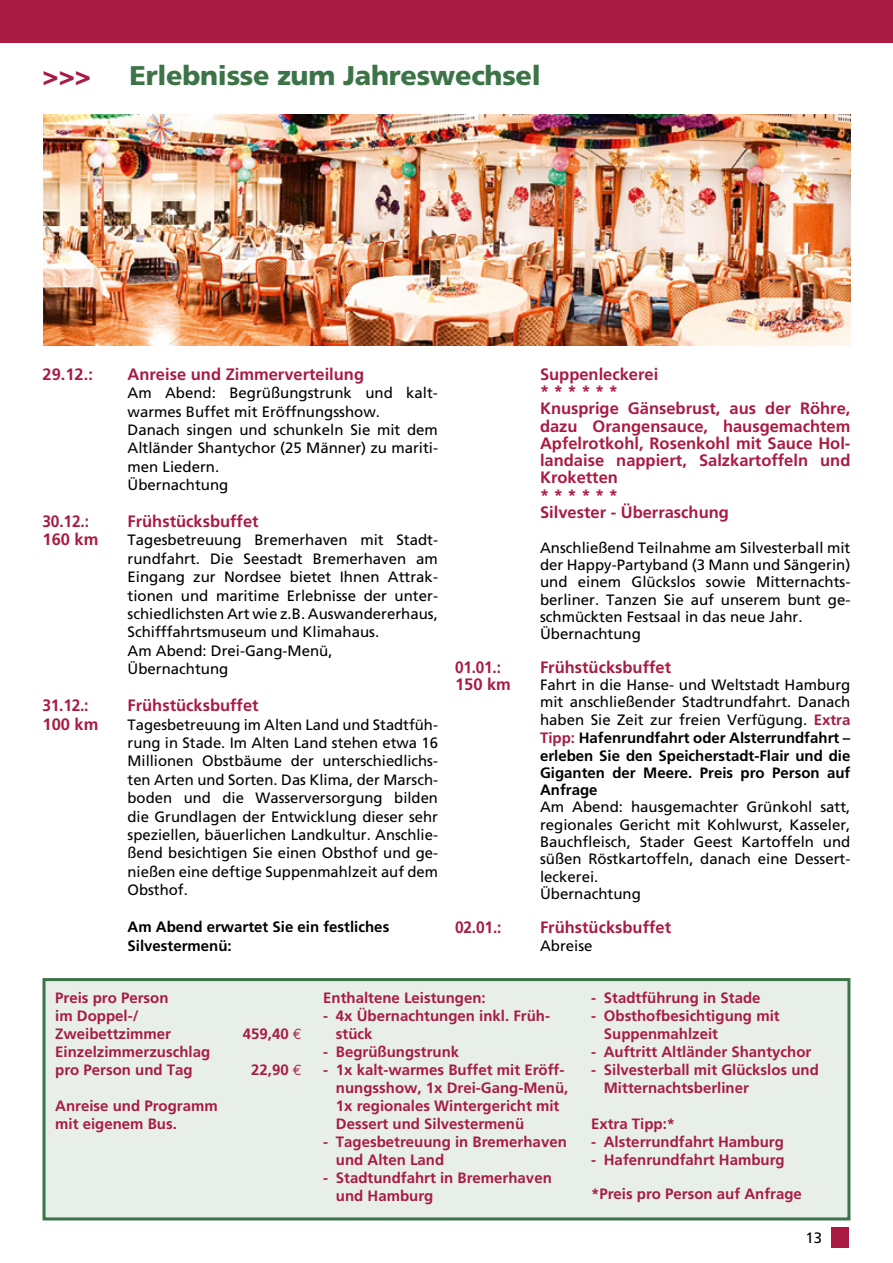
<style>
.page{position:relative;width:893px;height:1263px;background:#fff}
.page>*{position:absolute;margin:0;border:0;box-sizing:border-box;transform-origin:0 0}
.Headline{font:900 27px "Frutiger";letter-spacing:-.01em;color:#3c7447}
.Headline-2{font:900 27px "Frutiger";color:#a91b43}
.Text{font:700 16.5px/17.2px "Frutiger";color:#a91b43;text-align:justify}
.Text-2{font:700 16.5px "Frutiger";color:#a91b43;scale:.94 1}
.Text-3{font:700 16.5px "Frutiger";color:#a91b43;scale:.95 1}
.Text-4{font:700 16.5px "Frutiger";color:#a91b43;scale:.93 1}
.Text-5{font:15px/18.5px "Frutiger";color:#000;text-align:justify}
.Zwischenüberschrift{font:700 15px/18px "Frutiger";color:#a91b43}
.Text-6{font:700 15px/17.5px "Frutiger";color:#000;text-align:justify}
.Text-7{font:700 15px "Frutiger";color:#a91b43}
.s1{font-weight:400}
.s2{color:#a91b43}
.s3{font-family:"Euro Mono";font-weight:400}
</style>
<div class="page">
<div style="left:0;top:0;width:893px;height:43px;background:#a91b43"></div>
<div style="left:832px;top:1227px;width:17px;height:20px;background:#a91b43"></div>
<div style="left:43px;top:978px;width:807px;height:242px;background:#e7efe8;border:3px solid #3c7447"></div>
<img style="left:43px;top:115px;width:807px;height:230px">
<p class="Headline-2" style="left:43px;top:59px;width:50px">&gt;&gt;&gt;</p>
<p class="Headline" style="left:130px;top:59px;width:413px">Erlebnisse zum Jahreswechsel</p>
<p class="Text" style="left:43px;top:365px;width:52px">29.12.:</p>
<p class="Text" style="left:128px;top:365px;width:238px">Anreise und Zimmerverteilung</p>
<p class="Text-5" style="left:128px;top:383px;width:312px">Am Abend: Begrüßungstrunk und kalt&shy;warmes Buffet mit Eröffnungsshow.</p>
<p class="Text-5" style="left:128px;top:420px;width:312px">Danach singen und schunkeln Sie mit dem Altländer Shantychor (25 Männer) zu mariti&shy;men Liedern.</p>
<p class="Text-5" style="left:128px;top:476px;width:102px">Übernachtung</p>
<p class="Text-2" style="left:43px;top:511px;width:51px">30.12.:</p>
<p class="Text" style="left:128px;top:512px;width:133px">Frühstücksbuffet</p>
<p class="Text" style="left:43px;top:531px;width:57px">160 km</p>
<p class="Text-5" style="left:128px;top:531px;width:312px">Tagesbetreuung Bremerhaven mit Stadt&shy;rundfahrt. Die Seestadt Bremerhaven am Eingang zur Nordsee bietet Ihnen Attrak&shy;tionen und maritime Erlebnisse der unter&shy;schiedlichsten Art wie z.B. Auswandererhaus, Schifffahrtsmuseum und Klimahaus.</p>
<p class="Text-5" style="left:128px;top:641px;width:207px">Am Abend: Drei-Gang-Menü,</p>
<p class="Text-5" style="left:128px;top:660px;width:102px">Übernachtung</p>
<p class="Text-3" style="left:43px;top:696px;width:50px">31.12.:</p>
<p class="Text" style="left:128px;top:697px;width:133px">Frühstücksbuffet</p>
<p class="Text" style="left:43px;top:715px;width:57px">100 km</p>
<p class="Text-5" style="left:128px;top:715px;width:312px">Tagesbetreuung im Alten Land und Stadtfüh&shy;rung in Stade. Im Alten Land stehen etwa 16<br>Millionen Obstbäume der unterschiedlichs&shy;ten Arten und Sorten. Das Klima, der Marsch&shy;boden und die Wasserversorgung bilden die Grundlagen der Entwicklung dieser sehr speziellen, bäuerlichen Landkultur. Anschlie&shy;ßend besichtigen Sie einen Obsthof und ge&shy;nießen eine deftige Suppenmahlzeit auf dem Obsthof.</p>
<p class="Text-6" style="left:128px;top:918px;width:263px">Am Abend erwartet Sie ein festliches</p>
<p class="Text-6" style="left:128px;top:936px;width:106px">Silvestermenü:</p>
<p class="Text" style="left:540px;top:365px;width:120px">Suppenleckerei</p>
<p class="Text" style="left:540px;top:382px;width:79px">* * * * * *</p>
<p class="Text" style="left:540px;top:400px;width:312px">Knusprige Gänsebrust, aus der Röhre, dazu Orangensauce, hausgemachtem Apfelrotkohl, Rosenkohl mit Sauce Hol&shy;landaise nappiert, Salzkartoffeln und Kroketten</p>
<p class="Text" style="left:540px;top:486px;width:79px">* * * * * *</p>
<p class="Text" style="left:540px;top:503px;width:190px">Silvester - Überraschung</p>
<p class="Text-5" style="left:540px;top:539px;width:312px;line-height:17.2px">Anschließend Teilnahme am Silvesterball mit der Happy-Partyband (3 Mann und Sängerin) und einem Glückslos sowie Mitternachts&shy;berliner. Tanzen Sie auf unserem bunt ge&shy;schmückten Festsaal in das neue Jahr.</p>
<p class="Text-5" style="left:540px;top:624px;width:102px">Übernachtung</p>
<p class="Text-4" style="left:455px;top:657px;width:51px">01.01.:</p>
<p class="Text" style="left:540px;top:658px;width:133px">Frühstücksbuffet</p>
<p class="Text" style="left:455px;top:676px;width:57px">150 km</p>
<p class="Text-6" style="left:540px;top:676px;width:312px"><span class="s1">Fahrt in die Hanse- und Weltstadt Hamburg mit anschließender Stadtrundfahrt. Danach haben Sie Zeit zur freien Verfügung.</span> <span class="s2">Extra Tipp:</span> Hafenrundfahrt oder Alsterrundfahrt – erleben Sie den Speicherstadt-Flair und die Giganten der Meere. Preis pro Person auf Anfrage</p>
<p class="Text-5" style="left:540px;top:798px;width:312px;line-height:17.2px">Am Abend: hausgemachter Grünkohl satt, regionales Gericht mit Kohlwurst, Kasseler, Bauchfleisch, Stader Geest Kartoffeln und süßen Röstkartoffeln, danach eine Dessert&shy;leckerei.</p>
<p class="Text-5" style="left:540px;top:884px;width:102px">Übernachtung</p>
<p class="Text-2" style="left:455px;top:918px;width:51px">02.01.:</p>
<p class="Text" style="left:540px;top:919px;width:133px">Frühstücksbuffet</p>
<p class="Text-5" style="left:540px;top:936px;width:54px">Abreise</p>
<p class="Zwischenüberschrift" style="left:55px;top:988px;width:115px">Preis pro Person</p>
<p class="Zwischenüberschrift" style="left:55px;top:1006px;width:85px">im Doppel-/</p>
<p class="Zwischenüberschrift" style="left:55px;top:1024px;width:117px">Zweibettzimmer</p>
<p class="Zwischenüberschrift" style="left:243px;top:1024px;width:61px">459,40 <span class="s3">e</span></p>
<p class="Zwischenüberschrift" style="left:55px;top:1042px;width:157px">Einzelzimmerzuschlag</p>
<p class="Zwischenüberschrift" style="left:55px;top:1060px;width:139px">pro Person und Tag</p>
<p class="Zwischenüberschrift" style="left:251px;top:1060px;width:52px">22,90 <span class="s3">e</span></p>
<p class="Zwischenüberschrift" style="left:55px;top:1096px;width:164px">Anreise und Programm</p>
<p class="Zwischenüberschrift" style="left:55px;top:1114px;width:123px">mit eigenem Bus.</p>
<p class="Zwischenüberschrift" style="left:323px;top:988px;width:164px">Enthaltene Leistungen:</p>
<p class="Zwischenüberschrift" style="left:336px;top:1006px;width:216px;text-indent:-13px">- 4x Übernachtungen inkl. Früh&shy;stück</p>
<p class="Zwischenüberschrift" style="left:323px;top:1042px;width:138px">- Begrüßungstrunk</p>
<p class="Zwischenüberschrift" style="left:336px;top:1060px;width:234px;text-indent:-13px">- 1x kalt-warmes Buffet mit Eröff&shy;nungsshow, 1x Drei-Gang-Menü,<br>1x regionales Wintergericht mit<br>Dessert und Silvestermenü</p>
<p class="Zwischenüberschrift" style="left:336px;top:1132px;width:232px;text-indent:-13px">- Tagesbetreuung in Bremerhaven und Alten Land</p>
<p class="Zwischenüberschrift" style="left:336px;top:1168px;width:217px;text-indent:-13px">- Stadtundfahrt in Bremerhaven und Hamburg</p>
<p class="Zwischenüberschrift" style="left:591px;top:988px;width:171px">- Stadtführung in Stade</p>
<p class="Zwischenüberschrift" style="left:591px;top:1006px;width:190px">- Obsthofbesichtigung mit</p>
<p class="Zwischenüberschrift" style="left:604px;top:1024px;width:116px">Suppenmahlzeit</p>
<p class="Zwischenüberschrift" style="left:591px;top:1042px;width:222px">- Auftritt Altländer Shantychor</p>
<p class="Zwischenüberschrift" style="left:604px;top:1060px;width:217px;text-indent:-13px">- Silvesterball mit Glückslos und<br>Mitternachtsberliner</p>
<p class="Text-7" style="left:591px;top:1114px;width:86px">Extra Tipp:*</p>
<p class="Zwischenüberschrift" style="left:591px;top:1132px;width:194px">- Alsterrundfahrt Hamburg</p>
<p class="Zwischenüberschrift" style="left:591px;top:1150px;width:195px">- Hafenrundfahrt Hamburg</p>
<p class="Text-7" style="left:591px;top:1185px;width:212px">*Preis pro Person auf Anfrage</p>
<p class="Text-5" style="left:805px;top:1228px;width:18px">13</p>
</div>
